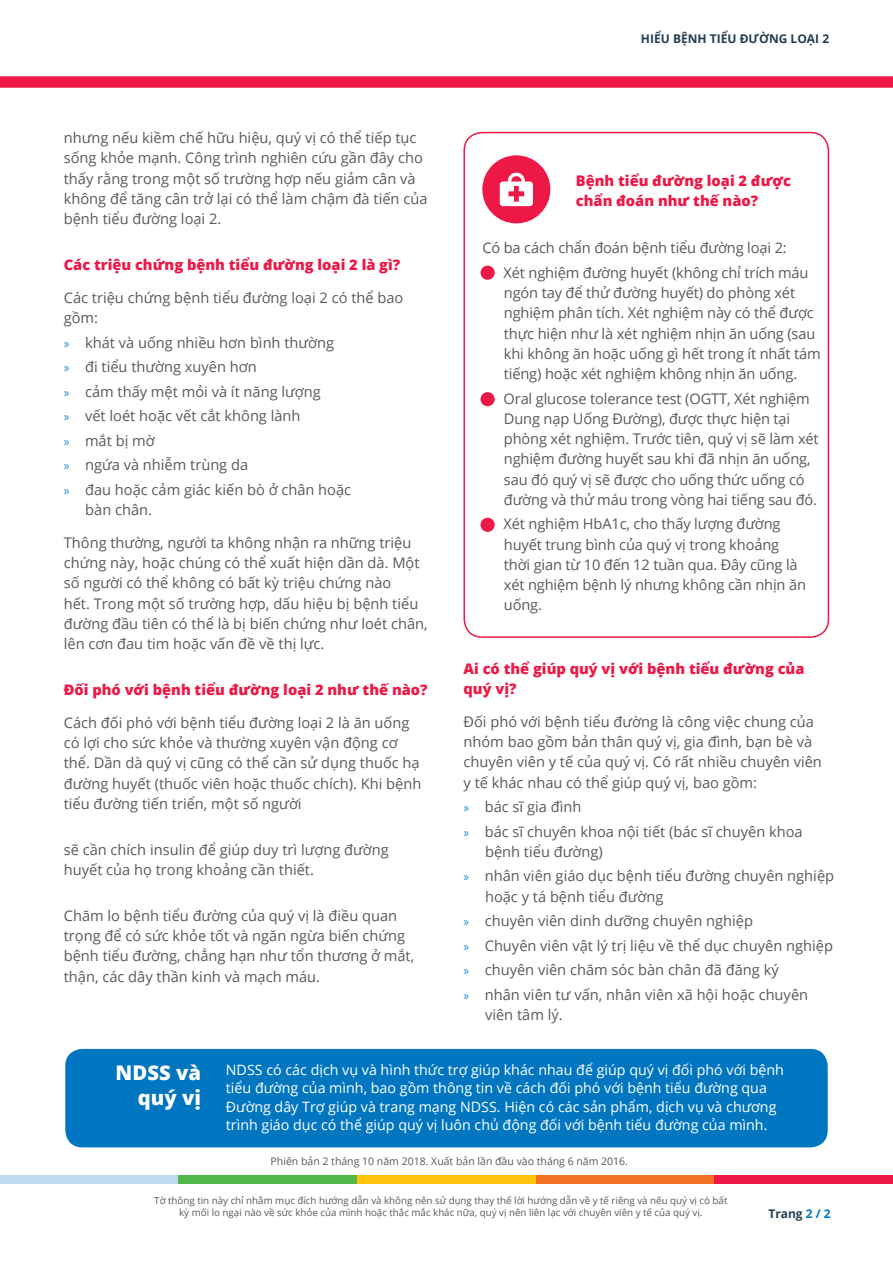
<style>
.page{position:relative;width:893px;height:1263px;background:#fff}
.page>*{position:absolute;margin:0;border:0;box-sizing:border-box;transform-origin:0 0}
.t1{font:800 20.25px/25.5px "Open Sans";color:#fff;text-align:right}
.t2{font:14.7px/20.2px "Open Sans";color:#58595b}
.t3{font:800 14.7px/20.2px "Open Sans";color:#ed1846}
.t4{font:14.25px/18.3px "Open Sans";color:#fff}
.t5{font:700 12px "Open Sans";color:#243e50}
.t6{font:10.5px "Open Sans";color:#58595b}
.t7{font:9.75px/12px "Open Sans";color:#58595b;text-align:center}
.s1{font-family:"Myriad Pro";font-size:13.5px;color:#1a88c9}
.s2{color:#0076c0}
</style>
<div class="page">
<div style="left:357px;top:1176px;width:179px;height:8px;background:#ffc20e"></div>
<div style="left:0;top:1176px;width:179px;height:8px;background:#bcdbf3"></div>
<div style="left:179px;top:1176px;width:178px;height:8px;background:#50b848"></div>
<div style="left:536px;top:1176px;width:178px;height:8px;background:#f36f21"></div>
<div style="left:714px;top:1176px;width:179px;height:8px;background:#ed1846"></div>
<div style="left:0;top:77px;width:893px;height:10px;background:#ed1846"></div>
<div style="left:65px;top:1048px;width:763px;height:100px;background:#0076c0;border-radius:18px"></div>
<div style="left:64px;top:1047px;width:765px;height:102px;border:2px solid #fff;border-radius:18px"></div>
<div style="left:463px;top:132px;width:366px;height:506px;border:2px solid #ed1846;border-radius:18px"></div>
<div style="left:482px;top:155px;width:68px;height:68px;background:#ed1846;border-radius:50%"></div>
<svg style="left:500px;top:172px;width:33px;height:34px"></svg>
<div style="left:480px;top:266px;width:15px;height:14px;background:#ed1846;border-radius:50%"></div>
<div style="left:480px;top:392px;width:15px;height:14px;background:#ed1846;border-radius:50%"></div>
<div style="left:480px;top:518px;width:15px;height:14px;background:#ed1846;border-radius:50%"></div>
<p class="t2" style="left:64px;top:127px;width:365px">nhưng nếu kiềm chế hữu hiệu, quý vị có thể tiếp tục sống khỏe mạnh. Công trình nghiên cứu gần đây cho thấy rằng trong một số trường hợp nếu giảm cân và không để tăng cân trở lại có thể làm chậm đà tiến của bệnh tiểu đường loại 2.</p>
<p class="t3" style="left:64px;top:254px;width:338px">Các triệu chứng bệnh tiểu đường loại 2 là gì?</p>
<p class="t2" style="left:64px;top:287px;width:341px">Các triệu chứng bệnh tiểu đường loại 2 có thể bao gồm:</p>
<p class="t2" style="left:64px;top:330px;width:289px;line-height:24.5px"><span class="s1">»</span> khát và uống nhiều hơn bình thường<br><span class="s1">»</span> đi tiểu thường xuyên hơn<br><span class="s1">»</span> cảm thấy mệt mỏi và ít năng lượng<br><span class="s1">»</span> vết loét hoặc vết cắt không lành<br><span class="s1">»</span> mắt bị mờ<br><span class="s1">»</span> ngứa và nhiễm trùng da<br><span class="s1">»</span> đau hoặc cảm giác kiến bò ở chân hoặc</p>
<p class="t2" style="left:85px;top:499px;width:68px">bàn chân.</p>
<p class="t2" style="left:64px;top:532px;width:365px">Thông thường, người ta không nhận ra những triệu chứng này, hoặc chúng có thể xuất hiện dần dà. Một số người có thể không có bất kỳ triệu chứng nào<br>hết. Trong một số trường hợp, dấu hiệu bị bệnh tiểu đường đầu tiên có thể là bị biến chứng như loét chân, lên cơn đau tim hoặc vấn đề về thị lực.</p>
<p class="t3" style="left:64px;top:679px;width:365px">Đối phó với bệnh tiểu đường loại 2 như thế nào?</p>
<p class="t2" style="left:64px;top:712px;width:359px">Cách đối phó với bệnh tiểu đường loại 2 là ăn uống có lợi cho sức khỏe và thường xuyên vận động cơ thể. Dần dà quý vị cũng có thể cần sử dụng thuốc hạ đường huyết (thuốc viên hoặc thuốc chích). Khi bệnh tiểu đường tiến triển, một số người</p>
<p class="t2" style="left:64px;top:839px;width:326px">sẽ cần chích insulin để giúp duy trì lượng đường huyết của họ trong khoảng cần thiết.</p>
<p class="t2" style="left:64px;top:905px;width:352px">Chăm lo bệnh tiểu đường của quý vị là điều quan trọng để có sức khỏe tốt và ngăn ngừa biến chứng bệnh tiểu đường, chẳng hạn như tổn thương ở mắt, thận, các dây thần kinh và mạch máu.</p>
<p class="t5" style="left:641px;top:30px;width:190px">HIỂU BỆNH TIỂU ĐƯỜNG LOẠI 2</p>
<p class="t3" style="left:576px;top:170px;width:217px">Bệnh tiểu đường loại 2 được chẩn đoán như thế nào?</p>
<p class="t2" style="left:482px;top:235px;width:328px;line-height:24.5px">Có ba cách chẩn đoán bệnh tiểu đường loại 2:<br><span class="s1">»</span> Xét nghiệm đường huyết (không chỉ trích máu</p>
<p class="t2" style="left:504px;top:282px;width:318px">ngón tay để thử đường huyết) do phòng xét nghiệm phân tích. Xét nghiệm này có thể được thực hiện như là xét nghiệm nhịn ăn uống (sau khi không ăn hoặc uống gì hết trong ít nhất tám tiếng) hoặc xét nghiệm không nhịn ăn uống.</p>
<p class="t2" style="left:504px;top:388px;width:316px;text-indent:-22px"><span class="s1">»</span> Oral glucose tolerance test (OGTT, Xét nghiệm Dung nạp Uống Đường), được thực hiện tại phòng xét nghiệm. Trước tiên, quý vị sẽ làm xét nghiệm đường huyết sau khi đã nhịn ăn uống, sau đó quý vị sẽ được cho uống thức uống có đường và thử máu trong vòng hai tiếng sau đó.</p>
<p class="t2" style="left:504px;top:514px;width:304px;text-indent:-22px"><span class="s1">»</span> Xét nghiệm HbA1c, cho thấy lượng đường huyết trung bình của quý vị trong khoảng thời gian từ 10 đến 12 tuần qua. Đây cũng là xét nghiệm bệnh lý nhưng không cần nhịn ăn uống.</p>
<p class="t3" style="left:463px;top:657px;width:342px">Ai có thể giúp quý vị với bệnh tiểu đường của quý vị?</p>
<p class="t2" style="left:463px;top:711px;width:360px">Đối phó với bệnh tiểu đường là công việc chung của nhóm bao gồm bản thân quý vị, gia đình, bạn bè và chuyên viên y tế của quý vị. Có rất nhiều chuyên viên y tế khác nhau có thể giúp quý vị, bao gồm:</p>
<p class="t2" style="left:463px;top:794px;width:341px;line-height:24.5px"><span class="s1">»</span> bác sĩ gia đình<br><span class="s1">»</span> bác sĩ chuyên khoa nội tiết (bác sĩ chuyên khoa</p>
<p class="t2" style="left:463px;top:839px;width:372px;line-height:24.5px;text-indent:22px">bệnh tiểu đường)<br><span class="s1">»</span> nhân viên giáo dục bệnh tiểu đường chuyên nghiệp</p>
<p class="t2" style="left:463px;top:884px;width:371px;line-height:24.5px;text-indent:22px">hoặc y tá bệnh tiểu đường<br><span class="s1">»</span> chuyên viên dinh dưỡng chuyên nghiệp<br><span class="s1">»</span> Chuyên viên vật lý trị liệu về thể dục chuyên nghiệp <span class="s1">»</span> chuyên viên chăm sóc bàn chân đã đăng ký<br><span class="s1">»</span> nhân viên tư vấn, nhân viên xã hội hoặc chuyên</p>
<p class="t2" style="left:485px;top:1004px;width:79px">viên tâm lý.</p>
<h1 class="t1" style="left:116px;top:1058px;width:87px">NDSS và quý vị</h1>
<p class="t4" style="left:226px;top:1060px;width:560px">NDSS có các dịch vụ và hình thức trợ giúp khác nhau để giúp quý vị đối phó với bệnh tiểu đường của mình, bao gồm thông tin về cách đối phó với bệnh tiểu đường qua Đường dây Trợ giúp và trang mạng NDSS. Hiện có các sản phẩm, dịch vụ và chương trình giáo dục có thể giúp quý vị luôn chủ động đối với bệnh tiểu đường của mình.</p>
<p class="t6" style="left:271px;top:1154px;width:359px">Phiên bản 2 tháng 10 năm 2018. Xuất bản lần đầu vào tháng 6 năm 2016.</p>
<p class="t7" style="left:154px;top:1194px;width:575px">Tờ thông tin này chỉ nhằm mục đích hướng dẫn và không nên sử dụng thay thế lời hướng dẫn về y tế riêng và nếu quý vị có bất kỳ mối lo ngại nào về sức khỏe của mình hoặc thắc mắc khác nữa, quý vị nên liên lạc với chuyên viên y tế của quý vị.</p>
<p class="t5" style="left:768px;top:1205px;width:64px">Trang <span class="s2">2 / 2</span></p>
</div>
